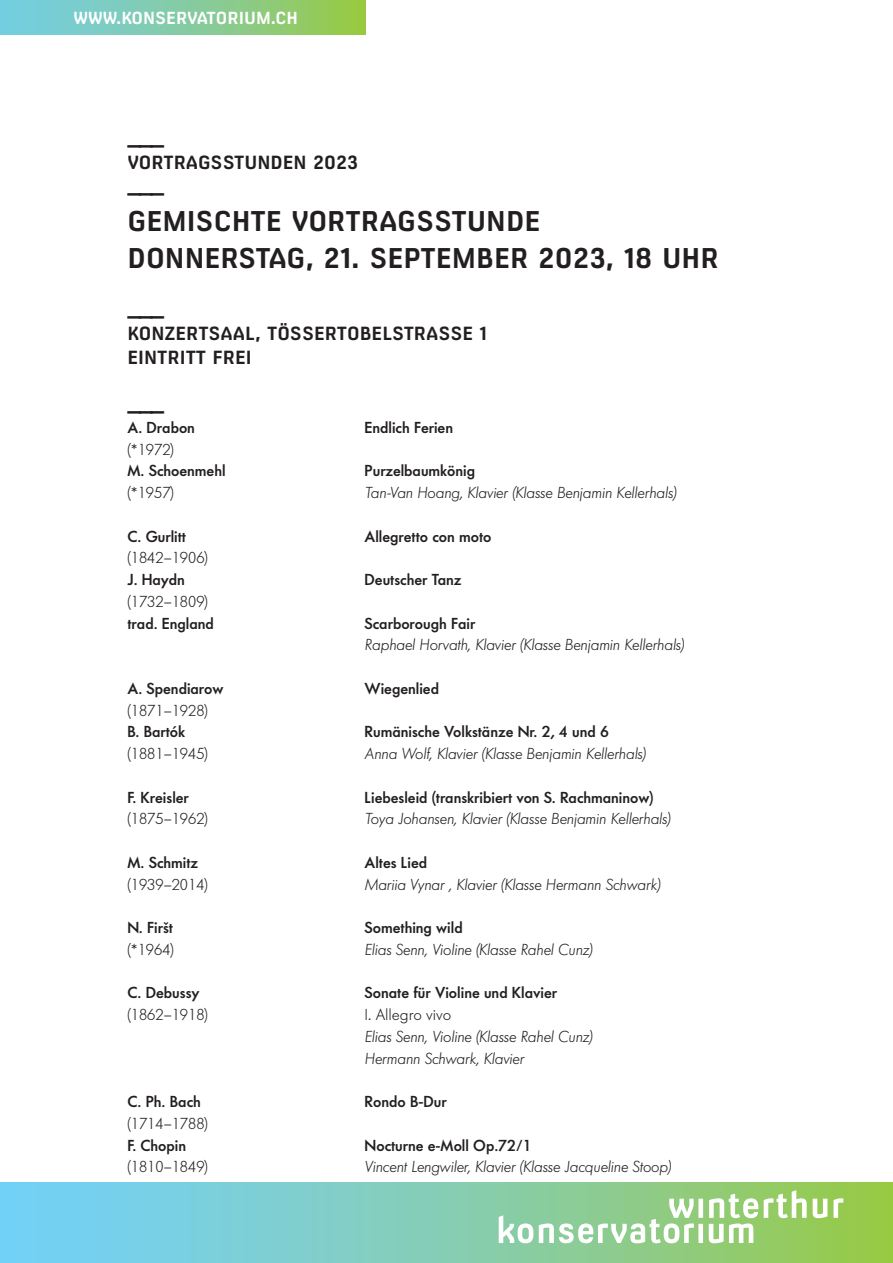
<style>
.page{position:relative;width:893px;height:1263px;background:#fff}
.page>*{position:absolute;margin:0;border:0;box-sizing:border-box;transform-origin:0 0}
.t1{font:700 27px "Milibus Rg";color:#231f20}
.Strich{font:700 22.5px "Milibus Rg";color:#231f20}
.Titel_klein{font:700 18px/24px "Milibus Rg";color:#231f20}
.t2{font:700 16.5px "Milibus Rg";color:#fff}
.Schüler_in{font:italic 300 15.75px "Futura BQ";color:#231f20}
.Schüler_in-2{font:500 15.75px "Futura BQ";color:#231f20}
.Schüler_in-3{font:300 15.75px "Futura BQ";color:#231f20}
</style>
<div class="page">
<div style="left:0;top:0;width:365px;height:34px;background:linear-gradient(to right,#72ceef,#98c94b)"></div>
<svg style="left:0;top:1182px;width:893px;height:81px;background:#82cdba"></svg>
<svg style="left:499px;top:1190px;width:344px;height:53px"></svg>
<p class="t2" style="left:74px;top:8px;width:226px">WWW.KONSERVATORIUM.CH</p>
<p class="Strich" style="left:128px;top:123px;width:38px">___</p>
<p class="Titel_klein" style="left:128px;top:151px;width:232px">VORTRAGSSTUNDEN 2023</p>
<p class="Strich" style="left:128px;top:171px;width:38px">___</p>
<p class="t1" style="left:128px;top:205px;width:415px">GEMISCHTE VORTRAGSSTUNDE</p>
<p class="t1" style="left:128px;top:242px;width:593px">DONNERSTAG, 21. SEPTEMBER 2023, 18 UHR</p>
<p class="Strich" style="left:128px;top:294px;width:38px">___</p>
<p class="Titel_klein" style="left:128px;top:322px;width:361px">KONZERTSAAL, TÖSSERTOBELSTRASSE 1<br>EINTRITT FREI</p>
<p class="Strich" style="left:128px;top:389px;width:38px">___</p>
<p class="Schüler_in-2" style="left:128px;top:417px;width:69px">A. Drabon</p>
<p class="Schüler_in-2" style="left:365px;top:417px;width:90px">Endlich Ferien</p>
<p class="Schüler_in-3" style="left:128px;top:439px;width:48px">(*1972)</p>
<p class="Schüler_in-2" style="left:128px;top:461px;width:100px">M. Schoenmehl</p>
<p class="Schüler_in-2" style="left:365px;top:461px;width:112px">Purzelbaumkönig</p>
<p class="Schüler_in-3" style="left:128px;top:482px;width:48px">(*1957)</p>
<p class="Schüler_in" style="left:365px;top:482px;width:313px">Tan-Van Hoang, Klavier (Klasse Benjamin Kellerhals)</p>
<p class="Schüler_in-2" style="left:128px;top:526px;width:60px">C. Gurlitt</p>
<p class="Schüler_in-2" style="left:365px;top:526px;width:128px">Allegretto con moto</p>
<p class="Schüler_in-3" style="left:128px;top:548px;width:82px">(1842–1906)</p>
<p class="Schüler_in-2" style="left:128px;top:569px;width:59px">J. Haydn</p>
<p class="Schüler_in-2" style="left:365px;top:569px;width:98px">Deutscher Tanz</p>
<p class="Schüler_in-3" style="left:128px;top:591px;width:82px">(1732–1809)</p>
<p class="Schüler_in-2" style="left:128px;top:613px;width:88px">trad. England</p>
<p class="Schüler_in-2" style="left:365px;top:613px;width:112px">Scarborough Fair</p>
<p class="Schüler_in" style="left:365px;top:635px;width:321px">Raphael Horvath, Klavier (Klasse Benjamin Kellerhals)</p>
<p class="Schüler_in-2" style="left:128px;top:678px;width:97px">A. Spendiarow</p>
<p class="Schüler_in-2" style="left:365px;top:678px;width:76px">Wiegenlied</p>
<p class="Schüler_in-3" style="left:128px;top:700px;width:82px">(1871–1928)</p>
<p class="Schüler_in-2" style="left:128px;top:722px;width:59px">B. Bartók</p>
<p class="Schüler_in-2" style="left:365px;top:722px;width:246px">Rumänische Volkstänze Nr. 2, 4 und 6</p>
<p class="Schüler_in-3" style="left:128px;top:743px;width:82px">(1881–1945)</p>
<p class="Schüler_in" style="left:365px;top:743px;width:283px">Anna Wolf, Klavier (Klasse Benjamin Kellerhals)</p>
<p class="Schüler_in-2" style="left:128px;top:787px;width:63px">F. Kreisler</p>
<p class="Schüler_in-2" style="left:365px;top:787px;width:290px">Liebesleid (transkribiert von S. Rachmaninow)</p>
<p class="Schüler_in-3" style="left:128px;top:809px;width:82px">(1875–1962)</p>
<p class="Schüler_in" style="left:365px;top:809px;width:307px">Toya Johansen, Klavier (Klasse Benjamin Kellerhals)</p>
<p class="Schüler_in-2" style="left:128px;top:852px;width:72px">M. Schmitz</p>
<p class="Schüler_in-2" style="left:365px;top:852px;width:64px">Altes Lied</p>
<p class="Schüler_in-3" style="left:128px;top:874px;width:82px">(1939–2014)</p>
<p class="Schüler_in" style="left:365px;top:874px;width:297px">Mariia Vynar , Klavier (Klasse Hermann Schwark)</p>
<p class="Schüler_in-2" style="left:128px;top:917px;width:47px">N. Firšt</p>
<p class="Schüler_in-2" style="left:365px;top:917px;width:100px">Something wild</p>
<p class="Schüler_in-3" style="left:128px;top:939px;width:48px">(*1964)</p>
<p class="Schüler_in" style="left:365px;top:939px;width:229px">Elias Senn, Violine (Klasse Rahel Cunz)</p>
<p class="Schüler_in-2" style="left:128px;top:983px;width:74px">C. Debussy</p>
<p class="Schüler_in-2" style="left:365px;top:983px;width:194px">Sonate für Violine und Klavier</p>
<p class="Schüler_in-3" style="left:128px;top:1004px;width:82px">(1862–1918)</p>
<p class="Schüler_in-3" style="left:365px;top:1004px;width:88px">I. Allegro vivo</p>
<p class="Schüler_in" style="left:365px;top:1026px;width:229px">Elias Senn, Violine (Klasse Rahel Cunz)</p>
<p class="Schüler_in" style="left:365px;top:1048px;width:161px">Hermann Schwark, Klavier</p>
<p class="Schüler_in-2" style="left:128px;top:1091px;width:75px">C. Ph. Bach</p>
<p class="Schüler_in-2" style="left:365px;top:1091px;width:84px">Rondo B-Dur</p>
<p class="Schüler_in-3" style="left:128px;top:1113px;width:82px">(1714–1788)</p>
<p class="Schüler_in-2" style="left:128px;top:1135px;width:60px">F. Chopin</p>
<p class="Schüler_in-2" style="left:365px;top:1135px;width:169px">Nocturne e-Moll Op.72/1</p>
<p class="Schüler_in-3" style="left:128px;top:1157px;width:82px">(1810–1849)</p>
<p class="Schüler_in" style="left:365px;top:1157px;width:308px">Vincent Lengwiler, Klavier (Klasse Jacqueline Stoop)</p>
</div>
